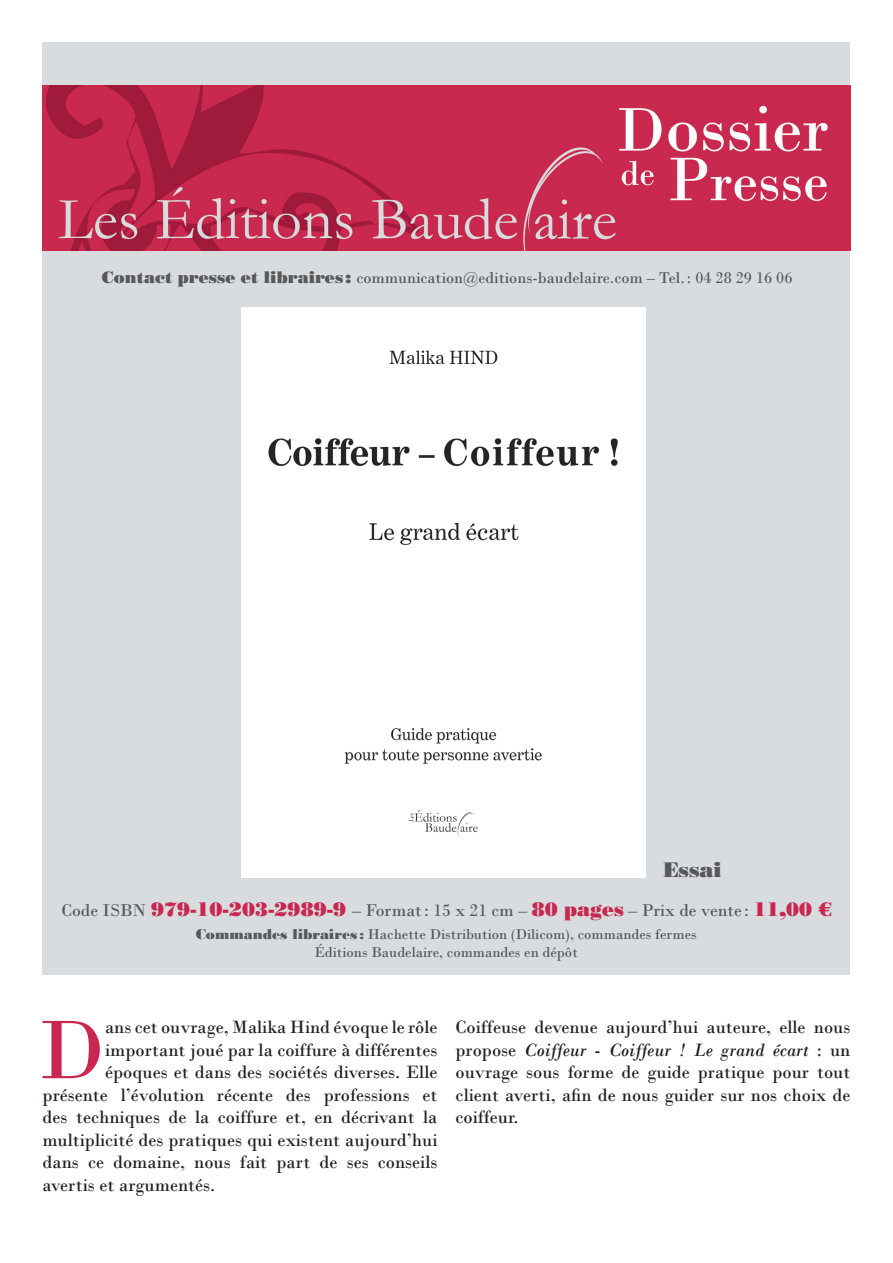
<style>
.page{position:relative;width:893px;height:1263px;background:#fff}
.page>*{position:absolute;margin:0;border:0;box-sizing:border-box;transform-origin:0 0}
.t1{font:87.45px "Bodoni";color:#c9274f}
.t2{font:21px "Bodoni Std Poster";color:#57585a}
.t3{font:18.75px/22.5px "Bodoni";color:#231f20;text-align:justify}
.t4{font:18px "Bodoni";color:#57585a}
.t5{font:16.5px "Bodoni";color:#57585a}
.t6{font:15px/18px "Bodoni";color:#57585a;text-align:center}
.s1{font-family:"Bodoni Std Poster"}
.s2{font-family:"Bodoni Std Poster";font-size:19.5px;color:#c9274f}
.s3{font-family:"Bodoni MT Black"}
.s4{font-style:italic}
</style>
<div class="page">
<div style="left:43px;top:43px;width:807px;height:931px;background:#d8dcde"></div>
<img style="left:43px;top:85px;width:807px;height:166px">
<div style="left:242px;top:308px;width:404px;height:569px;background:#fff"></div>
<p class="t5" style="left:102px;top:267px;width:692px"><span class="s1">Contact presse et libraires :</span> communication@editions-baudelaire.com – Tel.: 04 28 29 16 06</p>
<p class="t2" style="left:663px;top:857px;width:60px">Essai</p>
<p class="t4" style="left:61px;top:899px;width:771px">Code ISBN <span class="s2">979-10-203-2989-9</span> – Format: 15 x 21 cm – <span class="s2">80 pages</span> – Prix de vente : <span class="s2">11,00 €</span></p>
<p class="t6" style="left:196px;top:925px;width:502px"><span class="s3">Commandes libraires :</span> Hachette Distribution (Dilicom), commandes fermes<br>Éditions Baudelaire, commandes en dépôt</p>
<h1 class="t1" style="left:39px;top:998px;width:68px">D</h1>
<p class="t3" style="left:105px;top:1016px;width:334px">ans cet ouvrage, Malika Hind évoque le rôle</p>
<p class="t3" style="left:105px;top:1038px;width:334px">important joué par la coiffure à différentes</p>
<p class="t3" style="left:105px;top:1061px;width:334px">époques et dans des sociétés diverses. Elle</p>
<p class="t3" style="left:43px;top:1083px;width:396px">présente l’évolution récente des professions et</p>
<p class="t3" style="left:43px;top:1106px;width:396px">des techniques de la coiffure et, en décrivant la</p>
<p class="t3" style="left:43px;top:1128px;width:396px">multiplicité des pratiques qui existent aujourd’hui</p>
<p class="t3" style="left:43px;top:1151px;width:396px">dans ce domaine, nous fait part de ses conseils</p>
<p class="t3" style="left:43px;top:1173px;width:174px">avertis et argumentés.</p>
<p class="t3" style="left:455px;top:1016px;width:396px">Coiffeuse devenue aujourd’hui auteure, elle nous propose <span class="s4">Coiffeur - Coiffeur ! Le grand écart</span> : un ouvrage sous forme de guide pratique pour tout client averti, afin de nous guider sur nos choix de coiffeur.</p>
</div>
